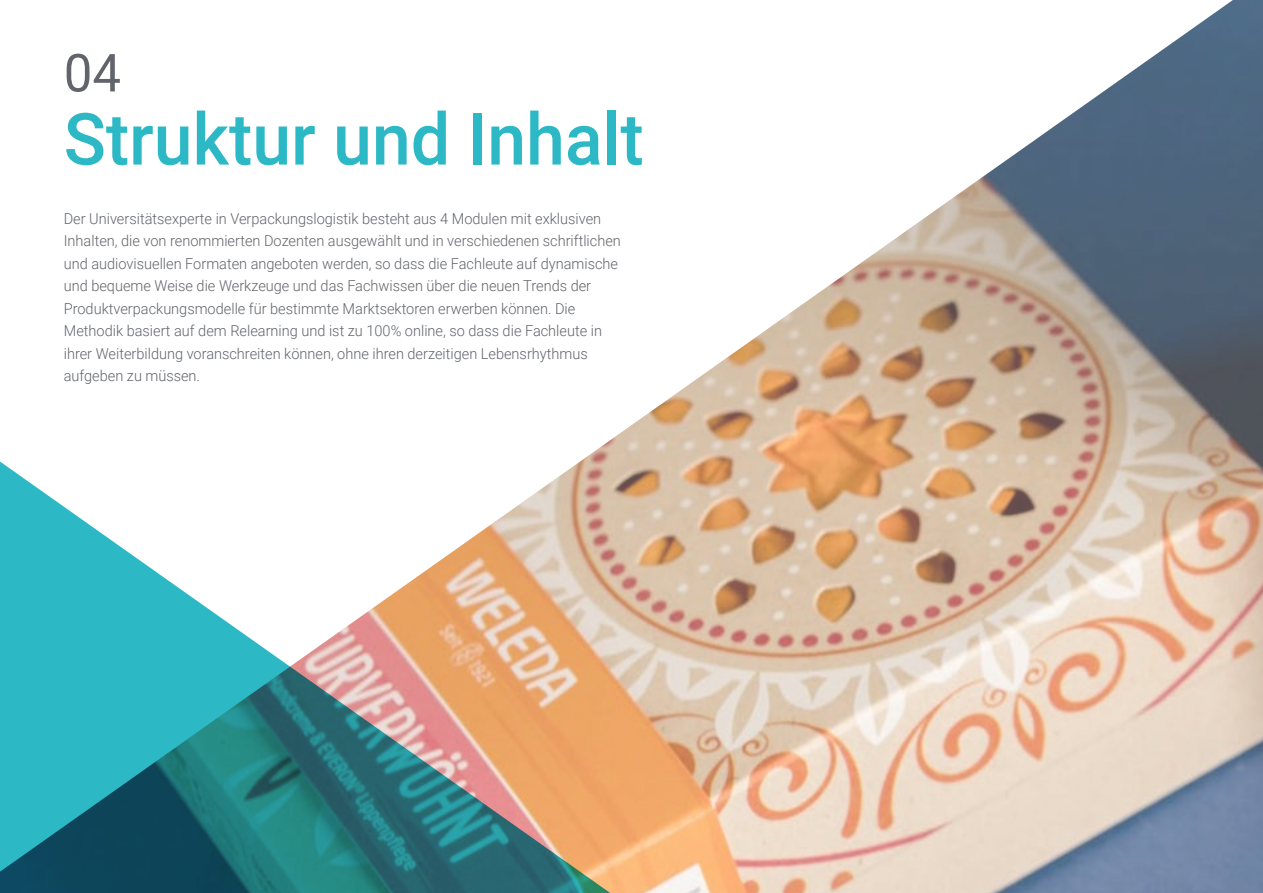
<style>
.page{position:relative;width:1263px;height:893px;background:#fff}
.page>*{position:absolute;margin:0;border:0;box-sizing:border-box;transform-origin:0 0}
.t1{font:500 72px "Roboto";color:#2db8c5}
.t2{font:52.5px "Roboto";color:#61646a}
.t3{font:300 15px/22.5px "Roboto";color:#61646a}
</style>
<div class="page">
<img style="left:602px;top:0;width:661px;height:893px">
<svg style="left:0;top:446px;width:640px;height:447px"></svg>
<h2 class="t2" style="left:64px;top:36px;width:59px">04</h2>
<h1 class="t1" style="left:64px;top:89px;width:581px">Struktur und Inhalt</h1>
<p class="t3" style="left:64px;top:207px;width:559px">Der Universitätsexperte in Verpackungslogistik besteht aus 4 Modulen mit exklusiven Inhalten, die von renommierten Dozenten ausgewählt und in verschiedenen schriftlichen und audiovisuellen Formaten angeboten werden, so dass die Fachleute auf dynamische und bequeme Weise die Werkzeuge und das Fachwissen über die neuen Trends der Produktverpackungsmodelle für bestimmte Marktsektoren erwerben können. Die Methodik basiert auf dem Relearning und ist zu 100% online, so dass die Fachleute in ihrer Weiterbildung voranschreiten können, ohne ihren derzeitigen Lebensrhythmus aufgeben zu müssen.</p>
</div>
